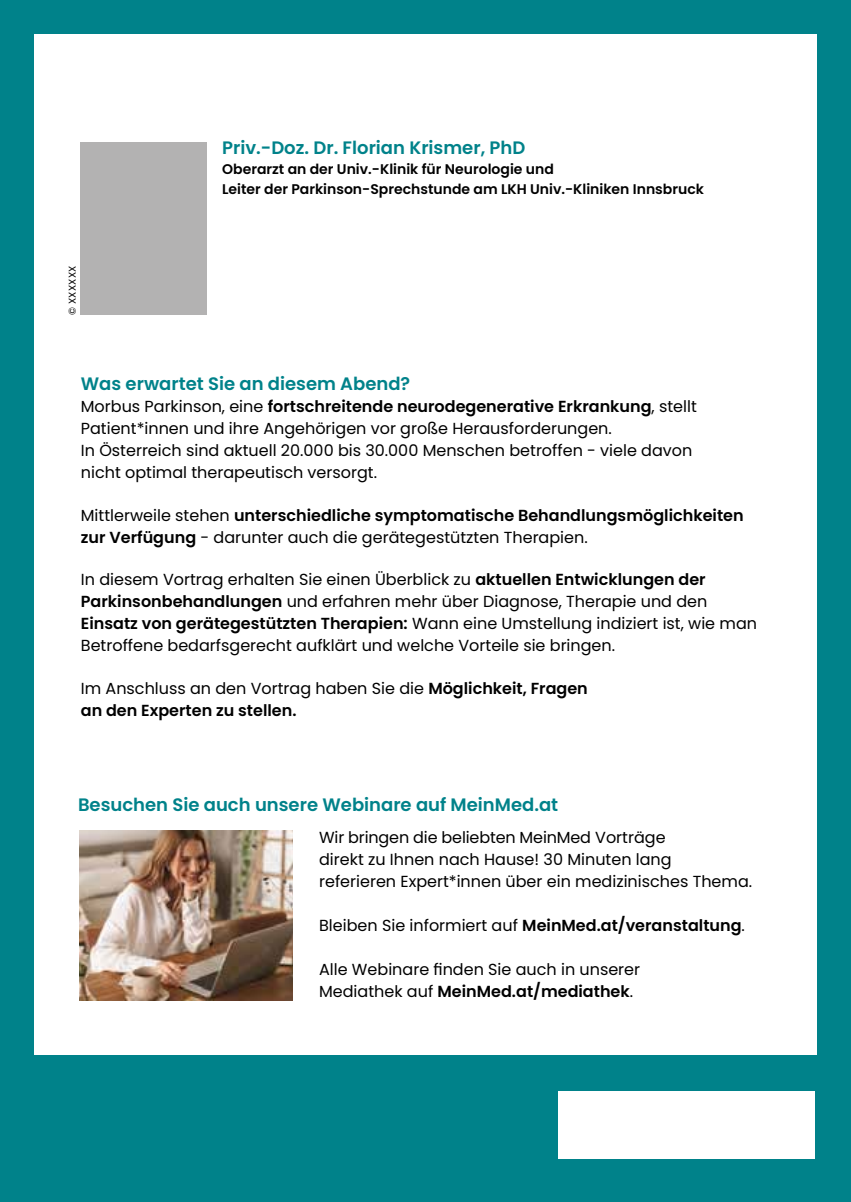
<style>
.page{position:relative;width:851px;height:1202px;background:#fff}
.page>*{position:absolute;margin:0;border:0;box-sizing:border-box;transform-origin:0 0}
.t1{font:600 18px "Poppins";color:#00828a}
.t2{font:16px/22px "Poppins";color:#000}
.t3{font:600 16px/22px "Poppins";color:#000}
.t4{font:600 14px/20px "Poppins";color:#000}
.t5{font:10px "Poppins";letter-spacing:.025em;color:#000}
.s1{font-weight:600}
.s2{font-weight:400}
</style>
<div class="page">
<div style="left:0;top:0;width:850px;height:1202px;background:#00828a"></div>
<div style="left:558px;top:1092px;width:256px;height:66px;background:#fff"></div>
<div style="left:34px;top:34px;width:782px;height:1020px;background:#fff"></div>
<img style="left:79px;top:830px;width:213px;height:170px">
<div style="left:80px;top:142px;width:127px;height:173px;background:#b3b2b2"></div>
<p class="t5" style="left:67px;top:315px;width:51px;rotate:-90deg">© XXXXXX</p>
<p class="t1" style="left:222px;top:138px;width:304px">Priv.-Doz. Dr. Florian Krismer, PhD</p>
<p class="t4" style="left:222px;top:160px;width:483px">Oberarzt an der Univ.-Klinik für Neurologie und<br>Leiter der Parkinson-Sprechstunde am LKH Univ.-Kliniken Innsbruck</p>
<p class="t1" style="left:81px;top:373px;width:331px">Was erwartet Sie an diesem Abend?</p>
<p class="t2" style="left:81px;top:396px;width:617px">Morbus Parkinson, eine <span class="s1">fortschreitende neurodegenerative Erkrankung</span>, stellt Patient*innen und ihre Angehörigen vor große Herausforderungen.<br>In Österreich sind aktuell 20.000 bis 30.000 Menschen betroffen - viele davon nicht optimal therapeutisch versorgt.</p>
<p class="t3" style="left:81px;top:504px;width:664px"><span class="s2">Mittlerweile stehen</span> unterschiedliche symptomatische Behandlungsmöglichkeiten zur Verfügung <span class="s2">- darunter auch die gerätegestützten Therapien.</span></p>
<p class="t2" style="left:81px;top:569px;width:677px">In diesem Vortrag erhalten Sie einen Überblick zu <span class="s1">aktuellen Entwicklungen der Parkinsonbehandlungen</span> und erfahren mehr über Diagnose, Therapie und den <span class="s1">Einsatz von gerätegestützten Therapien:</span> Wann eine Umstellung indiziert ist, wie man Betroffene bedarfsgerecht aufklärt und welche Vorteile sie bringen.</p>
<p class="t3" style="left:81px;top:677px;width:508px"><span class="s2">Im Anschluss an den Vortrag haben Sie die</span> Möglichkeit, Fragen an den Experten zu stellen.</p>
<p class="t1" style="left:78px;top:794px;width:481px">Besuchen Sie auch unsere Webinare auf MeinMed.at</p>
<p class="t2" style="left:319px;top:826px;width:434px">Wir bringen die beliebten MeinMed Vorträge<br>direkt zu Ihnen nach Hause! 30 Minuten lang referieren Expert*innen über ein medizinisches Thema.</p>
<p class="t2" style="left:319px;top:914px;width:427px">Bleiben Sie informiert auf <span class="s1">MeinMed.at/veranstaltung</span>.</p>
<p class="t2" style="left:319px;top:958px;width:322px">Alle Webinare finden Sie auch in unserer<br>Mediathek auf <span class="s1">MeinMed.at/mediathek</span>.</p>
</div>
